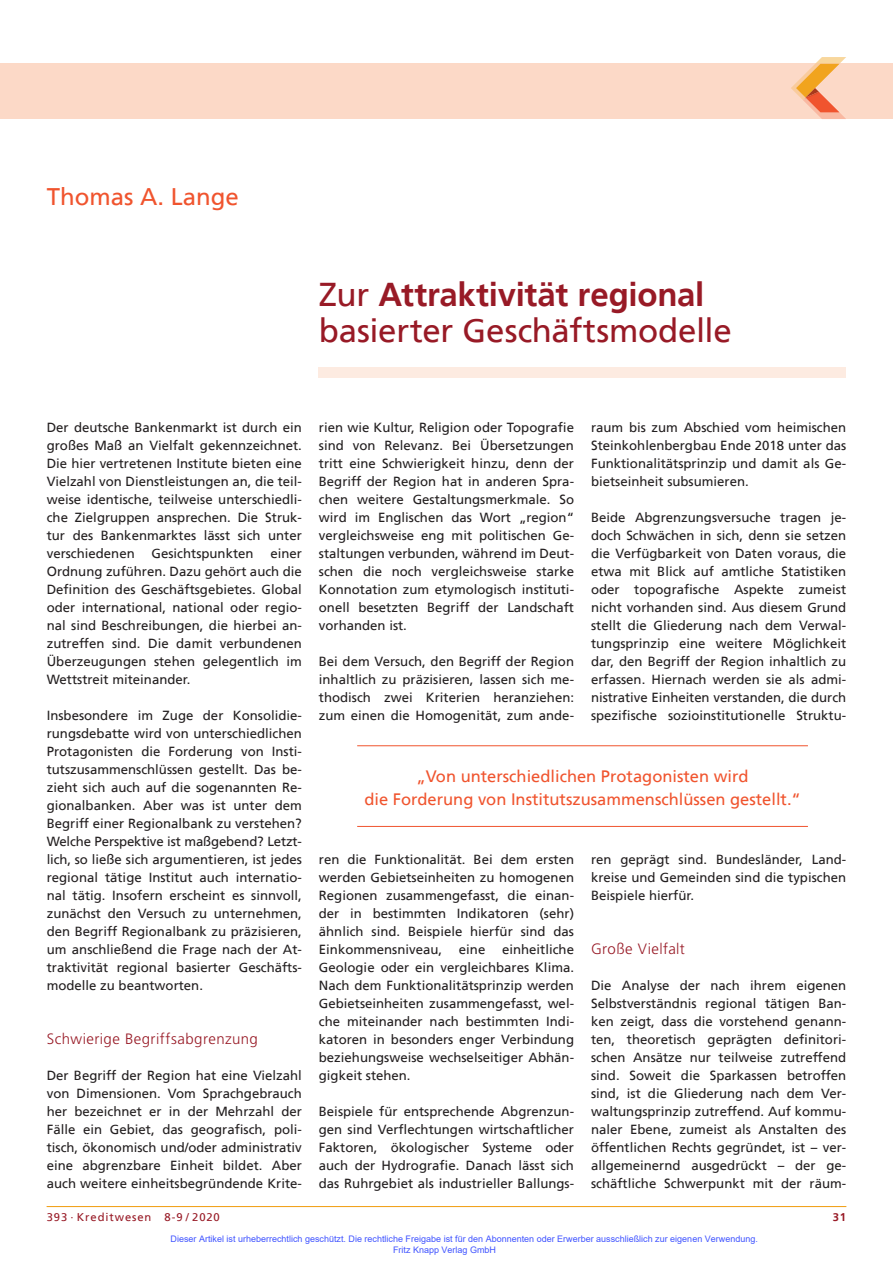
<style>
.page{position:relative;width:893px;height:1263px;background:#fff}
.page>*{position:absolute;margin:0;border:0;box-sizing:border-box;transform-origin:0 0}
.t1{font:33px/36px "Frutiger";letter-spacing:-.01em;color:#981a26}
.t2{font:24px "Frutiger";color:#f0542e}
.t3{font:16.5px/22.5px "Frutiger";color:#f0542e;text-align:center}
.t4{font:300 15px "Frutiger";letter-spacing:.03em;color:#981a26}
.t5{font:13.2px/18px "Frutiger";color:#231f20;text-align:justify}
.t6{font:11.25px "Frutiger";letter-spacing:.08em;color:#981a26}
.t7{font:700 11.25px "Frutiger";color:#981a26}
.t8{font:9px/10.8px "Arial";color:#4054ff}
.s1{font-weight:700}
</style>
<div class="page">
<div style="left:319px;top:368px;width:527px;height:10px;background:#fdebe1"></div>
<hr style="left:47px;top:1206px;width:799px;height:1px;background:#f1a31e">
<div style="left:0;top:64px;width:893px;height:55px;background:#fcd9c7"></div>
<svg style="left:791px;top:57px;width:55px;height:62px"></svg>
<hr style="left:357px;top:745px;width:451px;height:1px;background:#f0542e">
<hr style="left:357px;top:826px;width:451px;height:1px;background:#f0542e">
<h2 class="t2" style="left:47px;top:186px;width:194px">Thomas A. Lange</h2>
<h1 class="t1" style="left:319px;top:278px;width:414px">Zur <span class="s1">Attraktivität regional </span>basierter Geschäftsmodelle</h1>
<p class="t5" style="left:47px;top:419px;width:257px">Der deutsche Bankenmarkt ist durch ein großes Maß an Vielfalt gekennzeichnet.<br>Die hier vertretenen Institute bieten eine Vielzahl von Dienstleistungen an, die teil&shy;weise identische, teilweise unterschiedli&shy;che Zielgruppen ansprechen. Die Struk&shy;tur des Bankenmarktes lässt sich unter verschiedenen</p>
<p class="t5" style="left:152px;top:545px;width:103px">Gesichtspunkten</p>
<p class="t5" style="left:47px;top:545px;width:257px;text-indent:224px">einer Ordnung zuführen. Dazu gehört auch die Definition des Geschäftsgebietes. Global oder international, national oder regio&shy;nal sind Beschreibungen, die hierbei an&shy;zutreffen sind. Die damit verbundenen Überzeugungen stehen gelegentlich im Wettstreit miteinander.</p>
<p class="t5" style="left:47px;top:707px;width:257px">Insbesondere im Zuge der Konsolidie&shy;rungsdebatte wird von unterschiedlichen Protagonisten die Forderung von Insti&shy;tutszusammenschlüssen gestellt. Das be&shy;zieht sich auch auf die sogenannten Re&shy;gionalbanken. Aber was ist unter dem Begriff einer Regionalbank zu verstehen?<br>Welche Perspektive ist maßgebend? Letzt&shy;lich, so ließe sich argumentieren, ist jedes regional tätige Institut auch internatio&shy;nal tätig. Insofern erscheint es sinnvoll, zunächst den Versuch zu unternehmen, den Begriff Regionalbank zu präzisieren, um anschließend die Frage nach der At&shy;traktivität regional basierter Geschäfts&shy;modelle zu beantworten.</p>
<p class="t4" style="left:47px;top:1030px;width:213px">Schwierige Begriffsabgrenzung</p>
<p class="t5" style="left:47px;top:1067px;width:257px">Der Begriff der Region hat eine Vielzahl von Dimensionen. Vom Sprachgebrauch her bezeichnet er in der Mehrzahl der Fälle ein Gebiet, das geografisch, poli&shy;tisch, ökonomisch und/oder administrativ eine abgrenzbare Einheit bildet. Aber auch weitere einheitsbegründende Krite-</p>
<p class="t5" style="left:319px;top:419px;width:257px">rien wie Kultur, Religion oder Topografie sind von Relevanz. Bei Übersetzungen tritt eine Schwierigkeit hinzu, denn der Begriff der Region hat in anderen Spra&shy;chen weitere Gestaltungsmerkmale. So wird im Englischen das Wort „region“ vergleichsweise eng mit politischen Ge&shy;staltungen verbunden, während im Deut&shy;schen die noch vergleichsweise starke Konnotation zum etymologisch instituti&shy;onell besetzten Begriff der Landschaft vorhanden ist.</p>
<p class="t5" style="left:319px;top:653px;width:257px">Bei dem Versuch, den Begriff der Region inhaltlich zu präzisieren, lassen sich me&shy;thodisch zwei Kriterien heranziehen: zum einen die Homogenität, zum ande-</p>
<p class="t5" style="left:591px;top:419px;width:257px">raum bis zum Abschied vom heimischen Steinkohlenbergbau Ende 2018 unter das Funktionalitätsprinzip und damit als Ge&shy;bietseinheit subsumieren.</p>
<p class="t5" style="left:591px;top:509px;width:257px">Beide Abgrenzungsversuche tragen je&shy;doch Schwächen in sich, denn sie setzen die Verfügbarkeit von Daten voraus, die etwa mit Blick auf amtliche Statistiken oder topografische Aspekte zumeist nicht vorhanden sind. Aus diesem Grund stellt die Gliederung nach dem Verwal&shy;tungsprinzip eine weitere Möglichkeit dar, den Begriff der Region inhaltlich zu erfassen. Hiernach werden sie als admi&shy;nistrative Einheiten verstanden, die durch spezifische sozioinstitutionelle Struktu-</p>
<p class="t3" style="left:364px;top:766px;width:438px">„Von unterschiedlichen Protagonisten wird<br>die Forderung von Institutszusammenschlüssen gestellt.“</p>
<p class="t5" style="left:319px;top:851px;width:257px">ren die Funktionalität. Bei dem ersten werden Gebietseinheiten zu homogenen Regionen zusammengefasst, die einan&shy;der in bestimmten Indikatoren (sehr) ähnlich sind. Beispiele hierfür sind das Einkommensniveau,</p>
<p class="t5" style="left:319px;top:941px;width:257px;text-indent:183px">einheitliche Geologie oder ein vergleichbares Klima.<br>Nach dem Funktionalitätsprinzip werden Gebietseinheiten zusammengefasst, wel&shy;che miteinander nach bestimmten Indi&shy;katoren in besonders enger Verbindung beziehungsweise wechselseitiger Abhän&shy;gigkeit stehen.</p>
<p class="t5" style="left:319px;top:1103px;width:257px">Beispiele für entsprechende Abgrenzun&shy;gen sind Verflechtungen wirtschaftlicher Faktoren, ökologischer Systeme oder auch der Hydrografie. Danach lässt sich das Ruhrgebiet als industrieller Ballungs-</p>
<p class="t5" style="left:459px;top:941px;width:28px">eine</p>
<p class="t5" style="left:591px;top:851px;width:257px">ren geprägt sind. Bundesländer, Land&shy;kreise und Gemeinden sind die typischen Beispiele hierfür.</p>
<p class="t4" style="left:591px;top:940px;width:95px">Große Vielfalt</p>
<p class="t5" style="left:591px;top:977px;width:257px">Die Analyse der nach ihrem eigenen Selbstverständnis regional tätigen Ban&shy;ken zeigt, dass die vorstehend genann&shy;ten, theoretisch geprägten definitori&shy;schen Ansätze nur teilweise zutreffend sind. Soweit die Sparkassen betroffen sind, ist die Gliederung nach dem Ver&shy;waltungsprinzip zutreffend. Auf kommu&shy;naler Ebene, zumeist als Anstalten des öffentlichen Rechts gegründet, ist – ver&shy;allgemeinernd ausgedrückt – der ge&shy;schäftliche Schwerpunkt mit der räum-</p>
<p class="t6" style="left:47px;top:1211px;width:175px">393 · Kreditwesen 8-9 / 2020</p>
<p class="t7" style="left:833px;top:1211px;width:15px">31</p>
<p class="t8" style="left:393px;top:1233px;width:366px;text-indent:-223px">Dieser Artikel ist urheberrechtlich geschützt. Die rechtliche Freigabe ist für den Abonnenten oder Erwerber ausschließlich zur eigenen Verwendung.<br>Fritz Knapp Verlag GmbH</p>
</div>
